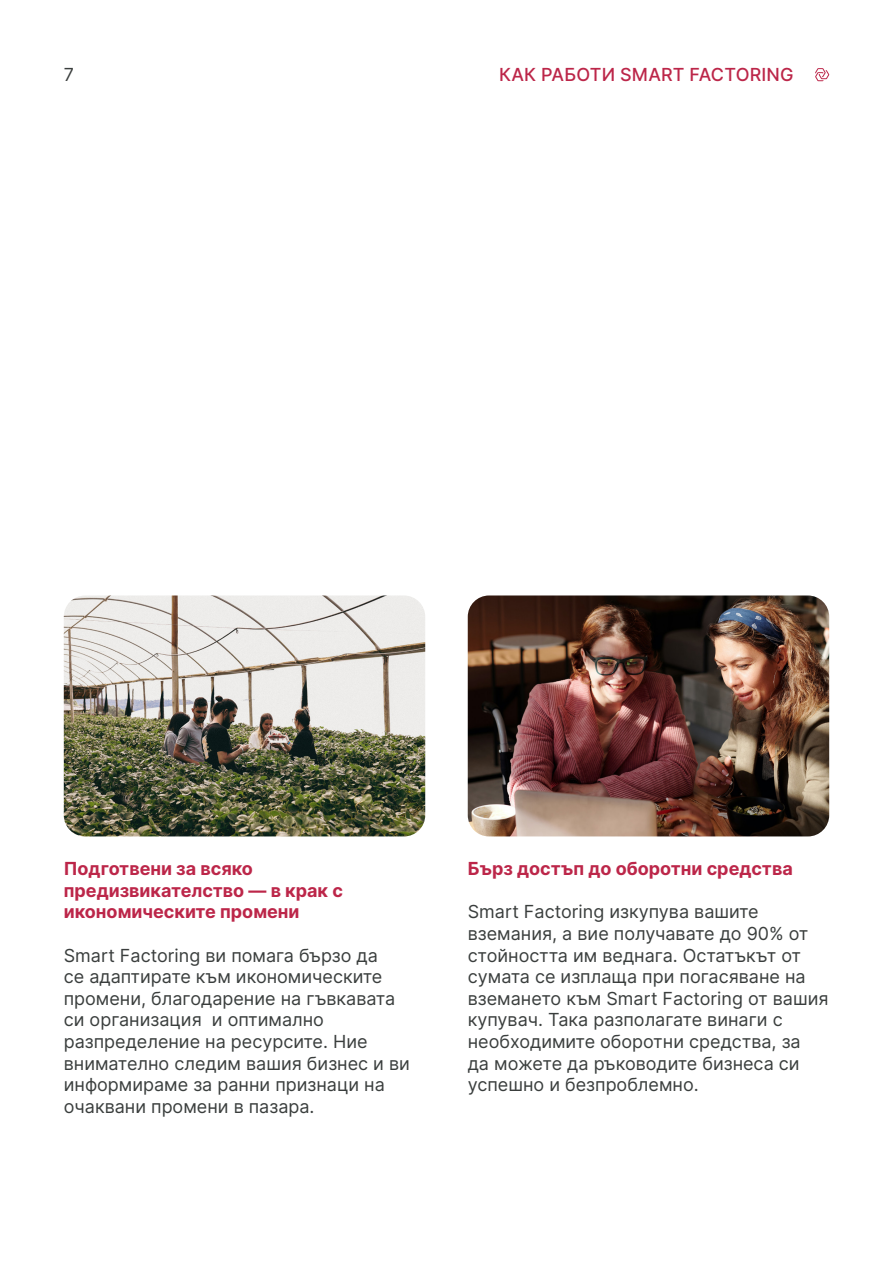
<style>
.page{position:relative;width:893px;height:1263px;background:#fff}
.page>*{position:absolute;margin:0;border:0;box-sizing:border-box;transform-origin:0 0}
.t1{font:18px/21.6px "Inter";color:#3a3e3d}
.t2{font:700 18px/21.6px "Inter";color:#bc2649}
.t3{font:500 18px "Inter";letter-spacing:.01em;color:#bc2649}
</style>
<div class="page">
<svg style="left:815px;top:68px;width:14px;height:13px"></svg>
<img style="left:64px;top:595px;width:361px;height:241px">
<img style="left:468px;top:595px;width:361px;height:241px">
<p class="t1" style="left:64px;top:63px;width:12px">7</p>
<p class="t3" style="left:499px;top:62px;width:296px">КАК РАБОТИ SMART FACTORING</p>
<p class="t2" style="left:64px;top:857px;width:281px">Подготвени за всяко предизвикателство — в крак с икономическите промени</p>
<p class="t1" style="left:64px;top:944px;width:348px">Smart Factoring ви помага бързо да<br>се адаптирате към икономическите промени, благодарение на гъвкавата си организация и оптимално разпределение на ресурсите. Ние внимателно следим вашия бизнес и ви информираме за ранни признаци на очаквани промени в пазара.</p>
<p class="t2" style="left:468px;top:857px;width:327px">Бърз достъп до оборотни средства</p>
<p class="t1" style="left:468px;top:901px;width:362px">Smart Factoring изкупува вашите вземания, а вие получавате до 90% от стойността им веднага. Остатъкът от сумата се изплаща при погасяване на вземането към Smart Factoring от вашия купувач. Така разполагате винаги с необходимите оборотни средства, за<br>да можете да ръководите бизнеса си успешно и безпроблемно.</p>
</div>
